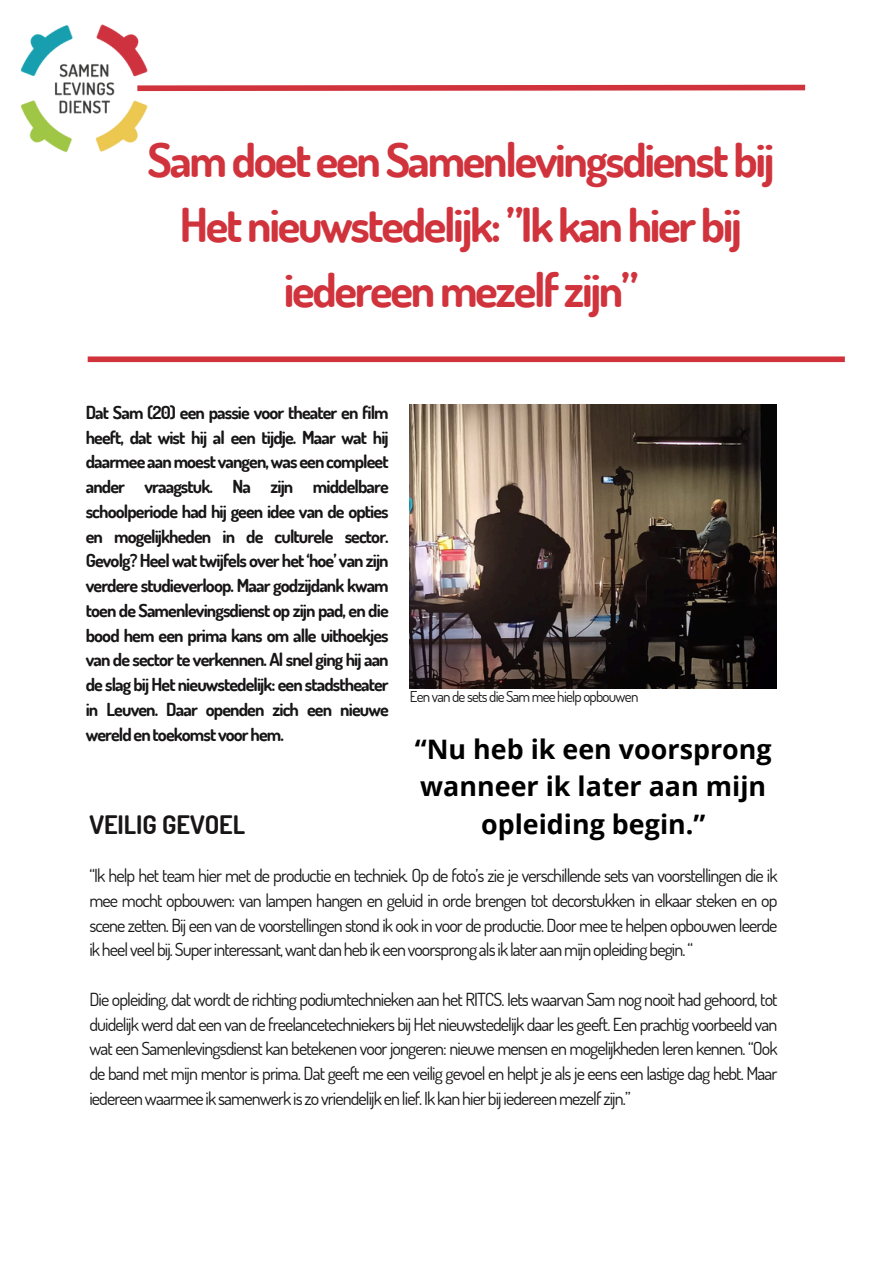
<style>
.page{position:relative;width:894px;height:1264px;background:#fff}
.page>*{position:absolute;margin:0;border:0;box-sizing:border-box;transform-origin:0 0}
.t1{font:700 46.8px/65.2px "Dosis";letter-spacing:-.05em;color:#d1333d;text-align:center}
.t2{font:700 26.85px/37.2px "Open Sans";color:#000;text-align:center}
.t3{font:700 25.5px "Dosis";color:#171515}
.t4{font:18px/24.8px "Dosis";letter-spacing:-.05em;color:#171515;text-align:justify}
.t5{font:700 18px/24.8px "Dosis";letter-spacing:-.05em;color:#171515;text-align:justify}
.t6{font:15px "Dosis";letter-spacing:-.05em;color:#171515}
</style>
<div class="page">
<img style="left:410px;top:405px;width:366px;height:283px">
<div style="left:88px;top:356px;width:756px;height:6px;background:#d1333d"></div>
<svg style="left:159px;top:84px;width:647px;height:7px;background:#d95a62"></svg>
<img style="left:21px;top:24px;width:138px;height:129px">
<h1 class="t1" style="left:147px;top:125px;width:628px">SamdoeteenSamenlevingsdienstbij<br>Hetnieuwstedelijk:”Ikkanhierbij iedereenmezelfzijn”</h1>
<h4 class="t5" style="left:86px;top:399px;width:304px">Dat Sam (20) een passie voor theater en film heeft, dat wist hij al een tijdje. Maar wat hij daarmeeaanmoestvangen,waseencompleet ander vraagstuk. Na zijn middelbare schoolperiode had hij geen idee van de opties en mogelijkheden in de culturele sector.<br>Gevolg? Heel wat twijfels over het ‘hoe’ van zijn verdere studieverloop. Maar godzijdank kwam toen de Samenlevingsdienst op zijn pad, en die bood hem een prima kans om alle uithoekjes van de sector te verkennen. Al snel ging hij aan de slag bij Het nieuwstedelijk: een stadstheater in Leuven. Daar openden zich een nieuwe wereldentoekomstvoorhem.</h4>
<h2 class="t3" style="left:89px;top:808px;width:157px">VEILIG GEVOEL</h2>
<h5 class="t6" style="left:410px;top:686px;width:230px">EenvandesetsdieSammeehielpopbouwen</h5>
<h5 class="t2" style="left:414px;top:730px;width:358px">“Nu heb ik een voorsprong wanneer ik later aan mijn opleiding begin.”</h5>
<p class="t4" style="left:89px;top:862px;width:689px">“Ik help het team hier met de productie en techniek. Op de foto’s zie je verschillende sets van voorstellingen die ik mee mocht opbouwen: van lampen hangen en geluid in orde brengen tot decorstukken in elkaar steken en op scene zetten. Bij een van de voorstellingen stond ik ook in voor de productie. Door mee te helpen opbouwen leerde ikheelveelbij.Superinteressant,wantdanhebikeenvoorsprongalsiklateraanmijnopleidingbegin.“</p>
<h3 class="t4" style="left:89px;top:986px;width:689px">Die opleiding, dat wordt de richting podiumtechnieken aan het RITCS. Iets waarvan Sam nog nooit had gehoord, tot duidelijk werd dat een van de freelancetechniekers bij Het nieuwstedelijk daar les geeft. Een prachtig voorbeeld van wat een Samenlevingsdienst kan betekenen voor jongeren: nieuwe mensen en mogelijkheden leren kennen. “Ook de band met mijn mentor is prima. Dat geeft me een veilig gevoel en helpt je als je eens een lastige dag hebt. Maar iedereenwaarmeeiksamenwerkiszovriendelijkenlief.Ikkanhierbij iedereenmezelfzijn.”</h3>
</div>
